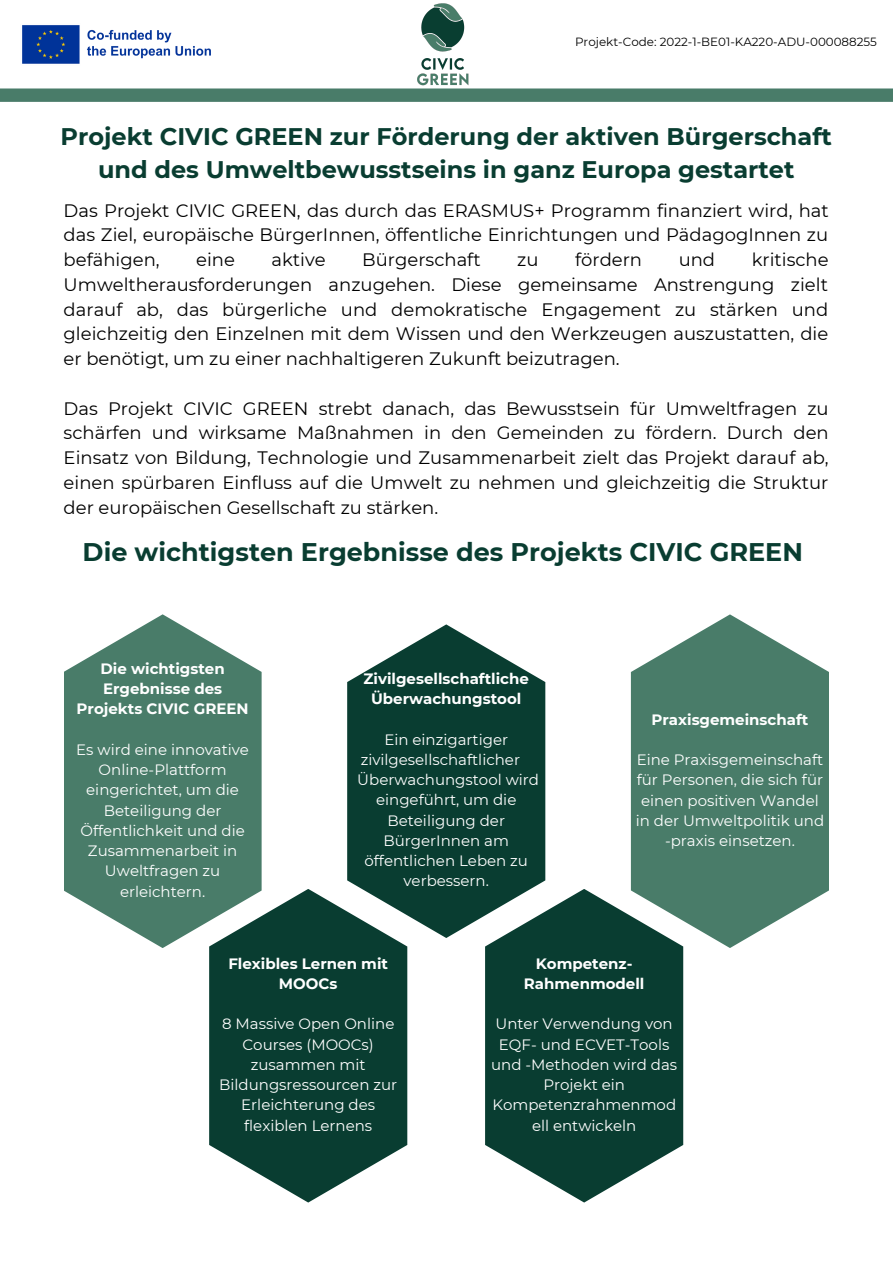
<style>
.page{position:relative;width:893px;height:1264px;background:#fff}
.page>*{position:absolute;margin:0;border:0;box-sizing:border-box;transform-origin:0 0}
.t1{font:700 25.5px "Montserrat";color:#093d31}
.t2{font:700 24px/32.5px "Montserrat";color:#093d31;text-align:center}
.t3{font:18px/24.8px "Montserrat";color:#000;text-align:justify}
.t4{font:15px/20.2px "Montserrat";color:#fff;text-align:center}
.t5{font:700 15px/20.2px "Montserrat";color:#fff;text-align:center}
.t6{font:11.85px "Montserrat";color:#000}
</style>
<div class="page">
<img style="left:22px;top:25px;width:189px;height:39px">
<div style="left:0;top:88px;width:892px;height:14px;background:#497c69"></div>
<img style="left:417px;top:3px;width:52px;height:83px">
<svg style="left:64px;top:614px;width:197px;height:334px;background:#638f7e"></svg>
<svg style="left:209px;top:888px;width:198px;height:314px;background:#2c584e"></svg>
<svg style="left:485px;top:888px;width:198px;height:314px;background:#27544a"></svg>
<svg style="left:347px;top:624px;width:198px;height:314px;fill:#093d31"></svg>
<svg style="left:631px;top:614px;width:198px;height:334px;fill:#497c69"></svg>
<p class="t6" style="left:575px;top:35px;width:303px">Projekt-Code: 2022-1-BE01-KA220-ADU-000088255</p>
<p class="t2" style="left:61px;top:120px;width:772px">Projekt CIVIC GREEN zur Förderung der aktiven Bürgerschaft und des Umweltbewusstseins in ganz Europa gestartet</p>
<p class="t3" style="left:64px;top:198px;width:766px">Das Projekt CIVIC GREEN, das durch das ERASMUS+ Programm finanziert wird, hat das Ziel, europäische BürgerInnen, öffentliche Einrichtungen und PädagogInnen zu befähigen,</p>
<p class="t3" style="left:196px;top:247px;width:40px">eine</p>
<p class="t3" style="left:271px;top:247px;width:56px">aktive</p>
<p class="t3" style="left:362px;top:247px;width:120px">Bürgerschaft</p>
<p class="t3" style="left:517px;top:247px;width:23px">zu</p>
<p class="t3" style="left:575px;top:247px;width:69px">fördern</p>
<p class="t3" style="left:678px;top:247px;width:38px">und</p>
<p class="t3" style="left:64px;top:247px;width:766px;text-indent:688px">kritische Umweltherausforderungen anzugehen. Diese gemeinsame Anstrengung zielt darauf ab, das bürgerliche und demokratische Engagement zu stärken und gleichzeitig den Einzelnen mit dem Wissen und den Werkzeugen auszustatten, die er benötigt, um zu einer nachhaltigeren Zukunft beizutragen.</p>
<p class="t3" style="left:64px;top:396px;width:766px">Das Projekt CIVIC GREEN strebt danach, das Bewusstsein für Umweltfragen zu schärfen und wirksame Maßnahmen in den Gemeinden zu fördern. Durch den Einsatz von Bildung, Technologie und Zusammenarbeit zielt das Projekt darauf ab, einen spürbaren Einfluss auf die Umwelt zu nehmen und gleichzeitig die Struktur der europäischen Gesellschaft zu stärken.</p>
<p class="t1" style="left:83px;top:536px;width:721px">Die wichtigsten Ergebnisse des Projekts CIVIC GREEN</p>
<p class="t5" style="left:77px;top:658px;width:173px">Die wichtigsten<br>Ergebnisse des<br>Projekts CIVIC GREEN</p>
<p class="t4" style="left:76px;top:739px;width:174px">Es wird eine innovative<br>Online-Plattform eingerichtet, um die<br>Beteiligung der<br>Öffentlichkeit und die<br>Zusammenarbeit in<br>Uweltfragen zu erleichtern.</p>
<p class="t5" style="left:363px;top:668px;width:167px">Zivilgesellschaftliche<br>Überwachungstool</p>
<p class="t4" style="left:384px;top:729px;width:125px">Ein einzigartiger</p>
<p class="t4" style="left:360px;top:749px;width:161px">zivilgesellschaftlicher</p>
<p class="t4" style="left:357px;top:769px;width:183px">Überwachungstool wird</p>
<p class="t4" style="left:376px;top:790px;width:142px">eingeführt, um die</p>
<p class="t4" style="left:387px;top:810px;width:119px">Beteiligung der</p>
<p class="t4" style="left:383px;top:830px;width:127px">BürgerInnen am</p>
<p class="t4" style="left:364px;top:850px;width:165px">öffentlichen Leben zu</p>
<p class="t4" style="left:403px;top:871px;width:87px">verbessern.</p>
<p class="t5" style="left:651px;top:709px;width:158px">Praxisgemeinschaft</p>
<p class="t4" style="left:635px;top:749px;width:190px">Eine Praxisgemeinschaft für Personen, die sich für einen positiven Wandel in der Umweltpolitik und -praxis einsetzen.</p>
<p class="t5" style="left:228px;top:953px;width:161px">Flexibles Lernen mit<br>MOOCs</p>
<p class="t4" style="left:219px;top:1013px;width:179px">8 Massive Open Online<br>Courses (MOOCs) zusammen mit<br>Bildungsressourcen zur<br>Erleichterung des flexiblen Lernens</p>
<p class="t5" style="left:524px;top:953px;width:122px">Kompetenz-<br>Rahmenmodell</p>
<p class="t4" style="left:491px;top:1013px;width:187px">Unter Verwendung von<br>EQF- und ECVET-Tools und -Methoden wird das<br>Projekt ein<br>Kompetenzrahmenmod ell entwickeln</p>
</div>
